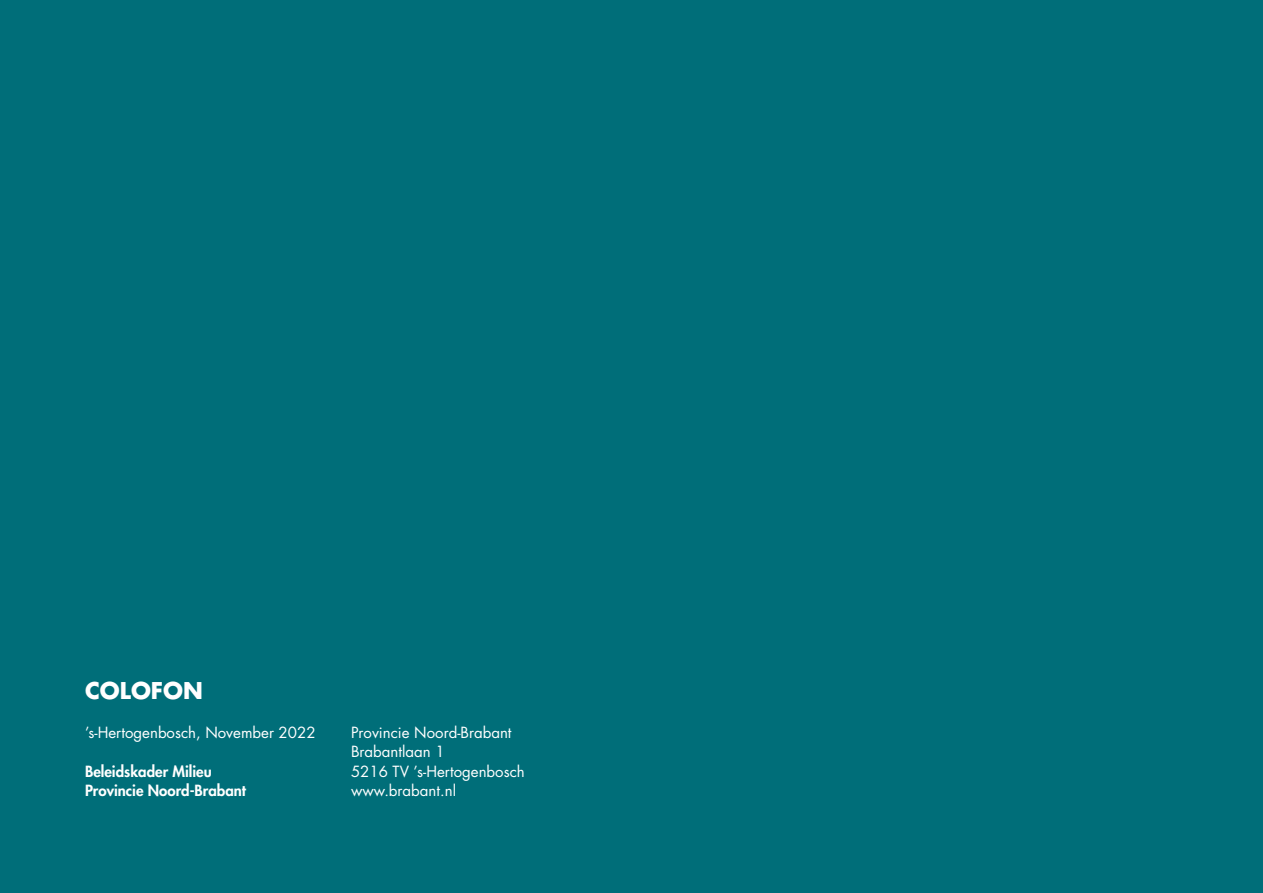
<style>
.page{position:relative;width:1263px;height:893px;background:#006e79}
.page>*{position:absolute;margin:0;border:0;box-sizing:border-box;transform-origin:0 0}
.t1{font:700 22.5px "Futura Std";color:#fff}
.PLATTE_TEKST{font:15px "Futura Std";color:#fff}
.PLATTE_TEKST-2{font:800 15px "Futura Std";color:#fff}
</style>
<div class="page">
<p class="t1" style="left:85px;top:675px;width:119px">COLOFON</p>
<p class="PLATTE_TEKST" style="left:85px;top:723px;width:232px">’s-Hertogenbosch, November 2022</p>
<p class="PLATTE_TEKST-2" style="left:85px;top:762px;width:128px">Beleidskader Milieu</p>
<p class="PLATTE_TEKST-2" style="left:85px;top:781px;width:163px">Provincie Noord-Brabant</p>
<p class="PLATTE_TEKST" style="left:351px;top:723px;width:162px">Provincie Noord-Brabant</p>
<p class="PLATTE_TEKST" style="left:351px;top:742px;width:95px">Brabantlaan 1</p>
<p class="PLATTE_TEKST" style="left:351px;top:762px;width:175px">5216 TV ’s-Hertogenbosch</p>
<p class="PLATTE_TEKST" style="left:351px;top:781px;width:107px">www.brabant.nl</p>
</div>
